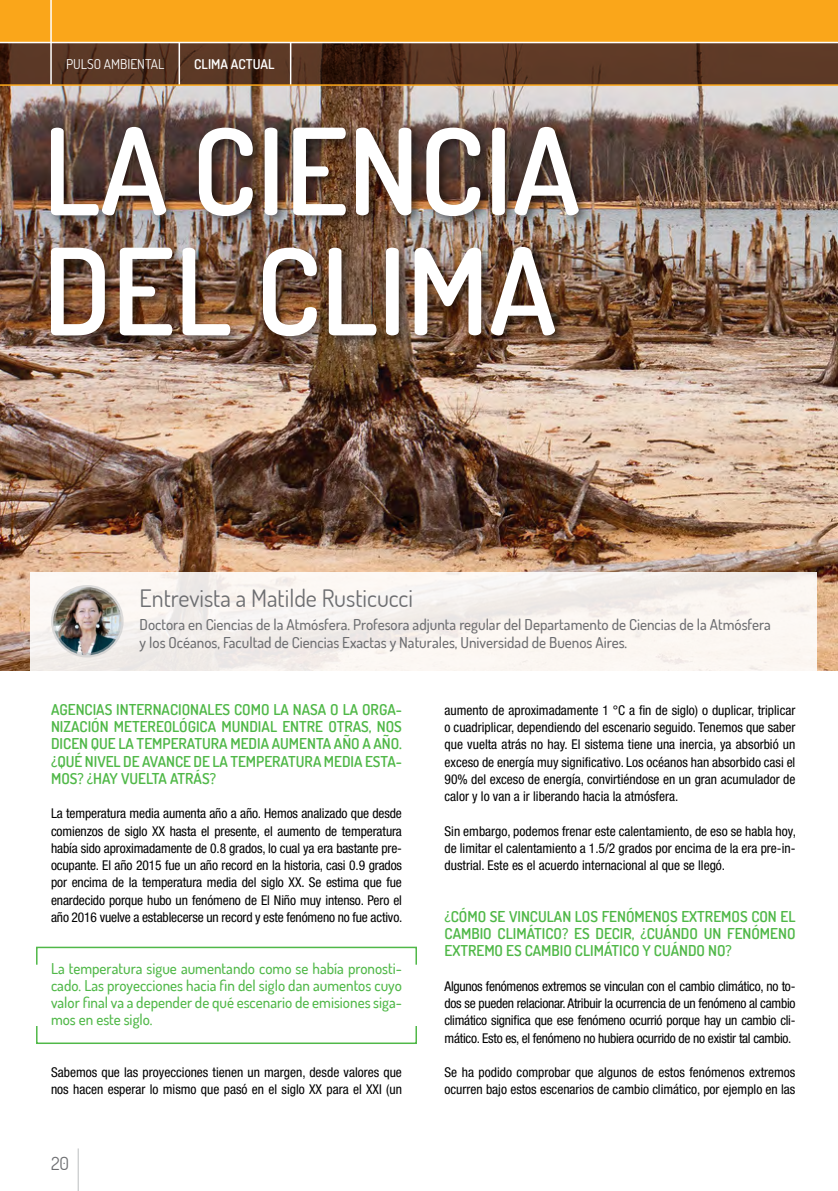
<style>
.page{position:relative;width:838px;height:1191px;background:#fff}
.page>*{position:absolute;margin:0;border:0;box-sizing:border-box;transform-origin:0 0}
.t1{font:600 120px/120px "Dosis";color:#fff}
.t2{font:24px "Dosis";color:#6d6e71}
.t3{font:18px "Dosis";color:#6d6e71}
.t4{font:600 15px "Dosis";color:#50b848}
.t5{font:500 15px/17.2px "Dosis";color:#50b848;text-align:justify}
.t6{font:500 15px/18px "Dosis";color:#6d6e71}
.t7{font:condensed 13.5px/17.2px "Helvetica Neue LT Std";color:#000;text-align:justify}
.t8{font:13.5px "Dosis";color:#fff}
.t9{font:600 13.5px "Dosis";color:#fff}
</style>
<div class="page">
<img style="left:0;top:86px;width:838px;height:584px">
<hr style="left:78px;top:1148px;width:1px;height:43px;background:#bcbec0">
<svg style="left:0;top:43px;width:838px;height:41px;background:#573523"></svg>
<div style="left:0;top:0;width:838px;height:43px;background:#faa61a"></div>
<hr style="left:0;top:42px;width:838px;height:1px;background:#fff">
<hr style="left:50px;top:0;width:2px;height:85px;background:#fff">
<hr style="left:178px;top:43px;width:2px;height:42px;background:#fff">
<svg style="left:30px;top:572px;width:786px;height:99px;fill:#f9f5f1"></svg>
<img style="left:53px;top:587px;width:68px;height:68px;border-radius:34px">
<div style="left:51px;top:585px;width:73px;height:72px;border:4px solid #bcbec0;border-radius:50%"></div>
<div style="left:47px;top:123px;width:544px;height:225px;background:#000;opacity:.5"></div>
<hr style="left:290px;top:43px;width:1px;height:42px;background:#fff">
<div style="left:36px;top:946px;width:381px;height:19px;border:2px solid #50b848"></div>
<div style="left:36px;top:1025px;width:381px;height:19px;border:2px solid #50b848"></div>
<hr style="left:0;top:84px;width:838px;height:2px;background:#faa61a">
<p class="t8" style="left:66px;top:55px;width:100px">PULSO AMBIENTAL</p>
<p class="t9" style="left:194px;top:55px;width:82px">CLIMA ACTUAL</p>
<h1 class="t1" style="left:43px;top:109px;width:539px">LA CIENCIA<br>DEL CLIMA</h1>
<h2 class="t2" style="left:140px;top:583px;width:275px">Entrevista a Matilde Rusticucci</h2>
<p class="t6" style="left:140px;top:615px;width:633px">Doctora en Ciencias de la Atmósfera. Profesora adjunta regular del Departamento de Ciencias de la Atmósfera y los Océanos, Facultad de Ciencias Exactas y Naturales, Universidad de Buenos Aires.</p>
<p class="t4" style="left:51px;top:699px;width:17px">AGENCIAS</p>
<p class="t4" style="left:116px;top:699px;width:9px">INTERNACIONALES</p>
<p class="t4" style="left:234px;top:699px;width:10px">COMO</p>
<p class="t4" style="left:273px;top:699px;width:130px">LA NASA O LA ORGA-</p>
<p class="t4" style="left:51px;top:716px;width:8px">NIZACIÓN</p>
<p class="t4" style="left:114px;top:716px;width:19px">METEREOLÓGICA</p>
<p class="t4" style="left:221px;top:716px;width:19px">MUNDIAL</p>
<p class="t4" style="left:282px;top:716px;width:9px">ENTRE</p>
<p class="t4" style="left:328px;top:716px;width:9px">OTRAS</p>
<p class="t4" style="left:369px;top:716px;width:17px">, NOS</p>
<p class="t4" style="left:51px;top:734px;width:9px">DICEN</p>
<p class="t4" style="left:91px;top:734px;width:9px">QUE</p>
<p class="t4" style="left:118px;top:734px;width:28px">LA TEMPERATURA</p>
<p class="t4" style="left:230px;top:734px;width:9px">MEDIA</p>
<p class="t4" style="left:272px;top:734px;width:10px">AUMENTA</p>
<p class="t4" style="left:334px;top:734px;width:10px">AÑO</p>
<p class="t4" style="left:362px;top:734px;width:41px">AAÑO.</p>
<p class="t4" style="left:51px;top:751px;width:42px">¿QUÉ NIVEL</p>
<p class="t4" style="left:123px;top:751px;width:28px">DE AVANCE</p>
<p class="t4" style="left:193px;top:751px;width:47px">DELATEMPERATURA</p>
<p class="t4" style="left:324px;top:751px;width:9px">MEDIA</p>
<p class="t4" style="left:365px;top:751px;width:9px">ESTA</p>
<p class="t4" style="left:396px;top:751px;width:8px">-</p>
<p class="t4" style="left:51px;top:768px;width:79px">MOS? ¿HAY VUELTA</p>
<p class="t4" style="left:170px;top:768px;width:9px">ATRÁS</p>
<p class="t4" style="left:210px;top:768px;width:8px">?</p>
<p class="t7" style="left:51px;top:804px;width:353px">La temperatura media aumenta año a año. Hemos analizado que desde comienzos de siglo XX hasta el presente, el aumento de temperatura había sido aproximadamente de 0.8 grados, lo cual ya era bastante pre&shy;ocupante. El año 2015 fue un año record en la historia, casi 0.9 grados por encima de la temperatura media del siglo XX. Se estima que fue enardecido porque hubo un fenómeno de El Niño muy intenso. Pero el año 2016 vuelve a establecerse un record y este fenómeno no fue activo.</p>
<p class="t5" style="left:51px;top:959px;width:352px">La temperatura sigue aumentando como se había pronosti&shy;cado. Las proyecciones hacia fin del siglo dan aumentos cuyo valor final va a depender de qué escenario de emisiones siga&shy;mos en este siglo.</p>
<p class="t7" style="left:51px;top:1063px;width:352px">Sabemos que las proyecciones tienen un margen, desde valores que nos hacen esperar lo mismo que pasó en el siglo XX para el XXI (un</p>
<h3 class="t3" style="left:51px;top:1151px;width:20px">20</h3>
<p class="t7" style="left:444px;top:701px;width:352px">aumento de aproximadamente 1 °C a fin de siglo) o duplicar, triplicar o cuadriplicar, dependiendo del escenario seguido. Tenemos que saber que vuelta atrás no hay. El sistema tiene una inercia, ya absorbió un exceso de energía muy significativo. Los océanos han absorbido casi el 90% del exceso de energía, convirtiéndose en un gran acumulador de calor y lo van a ir liberando hacia la atmósfera.</p>
<p class="t7" style="left:444px;top:822px;width:353px">Sin embargo, podemos frenar este calentamiento, de eso se habla hoy, de limitar el calentamiento a 1.5/2 grados por encima de la era pre-in&shy;dustrial. Este es el acuerdo internacional al que se llegó.</p>
<p class="t4" style="left:444px;top:906px;width:24px">¿CÓMO</p>
<p class="t4" style="left:490px;top:906px;width:28px">SE VINCULAN</p>
<p class="t4" style="left:575px;top:906px;width:9px">LOS</p>
<p class="t4" style="left:602px;top:906px;width:10px">FENÓMENOS</p>
<p class="t4" style="left:681px;top:906px;width:10px">EXTREMOS</p>
<p class="t4" style="left:751px;top:906px;width:9px">CON</p>
<p class="t4" style="left:780px;top:906px;width:8px">EL</p>
<p class="t4" style="left:444px;top:923px;width:9px">CAMBIO</p>
<p class="t4" style="left:497px;top:923px;width:8px">CLIMÁTICO</p>
<p class="t4" style="left:562px;top:923px;width:42px">? ES DECIR</p>
<p class="t4" style="left:632px;top:923px;width:25px">, ¿CUÁNDO</p>
<p class="t4" style="left:703px;top:923px;width:33px">UN FENÓMENO</p>
<p class="t4" style="left:444px;top:941px;width:10px">EXTREMO</p>
<p class="t4" style="left:506px;top:941px;width:28px">ES CAMBIO</p>
<p class="t4" style="left:575px;top:941px;width:8px">CLIMÁTICO</p>
<p class="t4" style="left:642px;top:941px;width:21px">Y CUÁNDO</p>
<p class="t4" style="left:708px;top:941px;width:25px">NO ?</p>
<p class="t7" style="left:444px;top:977px;width:352px">Algunos fenómenos extremos se vinculan con el cambio climático, no to&shy;dos se pueden relacionar. Atribuir la ocurrencia de un fenómeno al cambio climático significa que ese fenómeno ocurrió porque hay un cambio cli&shy;mático. Esto es, el fenómeno no hubiera ocurrido de no existir tal cambio.</p>
<p class="t7" style="left:444px;top:1063px;width:352px">Se ha podido comprobar que algunos de estos fenómenos extremos ocurren bajo estos escenarios de cambio climático, por ejemplo en las</p>
</div>
